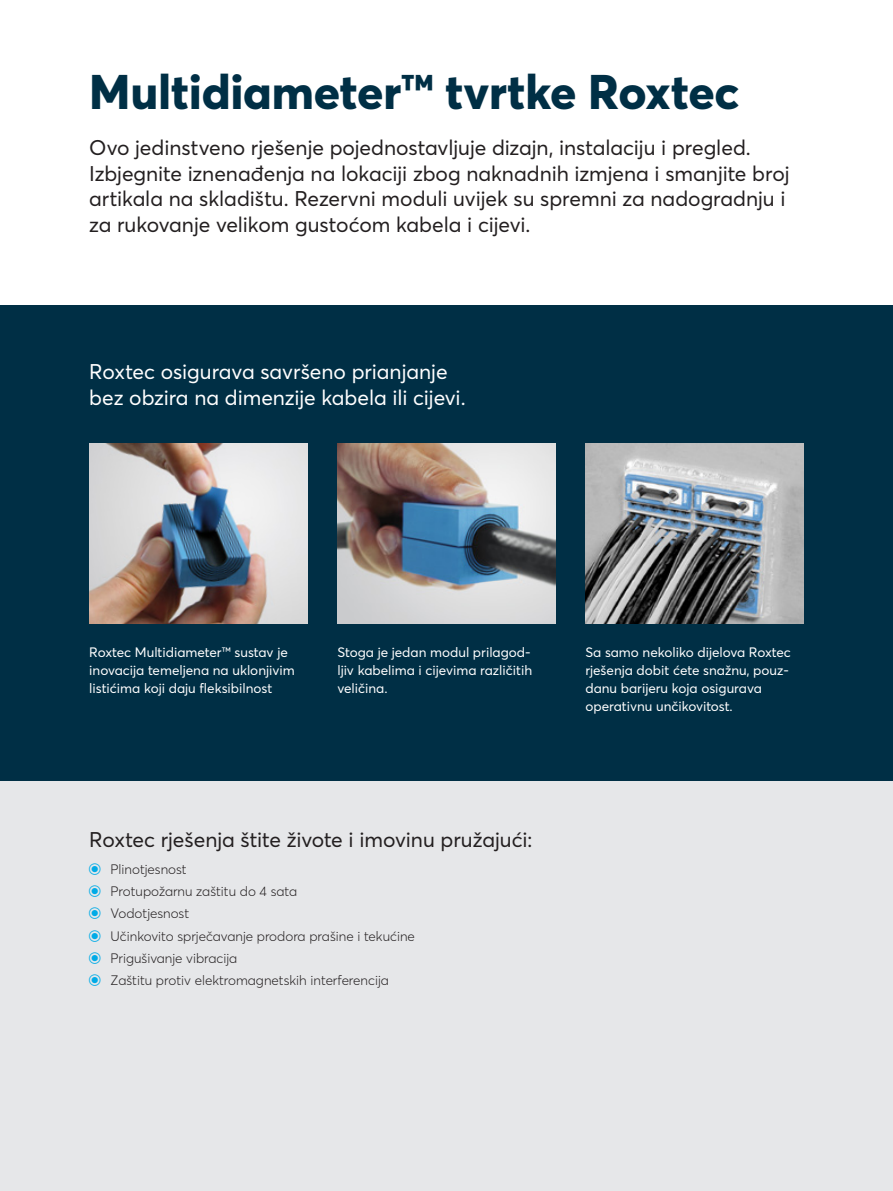
<style>
.page{position:relative;width:893px;height:1191px;background:#fff}
.page>*{position:absolute;margin:0;border:0;box-sizing:border-box;transform-origin:0 0}
.t1{font:800 48px "Averta PE";letter-spacing:-.005em;color:#002f45}
.t2{font:21px/25.5px "Averta PE";color:#231f20}
.t3{font:21px/25.5px "Averta PE";letter-spacing:-.005em;color:#fff}
.t4{font:13.5px/18px "Averta PE";color:#fff}
.t5{font:300 13.5px/22.2px "Averta PE";color:#231f20}
</style>
<div class="page">
<div style="left:0;top:305px;width:893px;height:484px;background:#002f45"></div>
<img style="left:89px;top:443px;width:219px;height:181px">
<img style="left:337px;top:443px;width:218px;height:181px">
<img style="left:585px;top:443px;width:219px;height:181px">
<div style="left:0;top:781px;width:893px;height:410px;background:#e6e7e9"></div>
<h1 class="t1" style="left:89px;top:57px;width:652px">Multidiameter™ tvrtke Roxtec</h1>
<p class="t2" style="left:89px;top:134px;width:702px">Ovo jedinstveno rješenje pojednostavljuje dizajn, instalaciju i pregled.<br>Izbjegnite iznenađenja na lokaciji zbog naknadnih izmjena i smanjite broj artikala na skladištu. Rezervni moduli uvijek su spremni za nadogradnju i za rukovanje velikom gustoćom kabela i cijevi.</p>
<p class="t3" style="left:89px;top:358px;width:378px">Roxtec osigurava savršeno prianjanje bez obzira na dimenzije kabela ili cijevi.</p>
<p class="t4" style="left:89px;top:642px;width:207px">Roxtec Multidiameter™ sustav je inovacija temeljena na uklonjivim listićima koji daju fleksibilnost</p>
<p class="t4" style="left:337px;top:642px;width:196px;text-align:justify">Stoga je jedan modul prilagod&shy;ljiv kabelima i cijevima različitih veličina.</p>
<p class="t4" style="left:585px;top:642px;width:207px">Sa samo nekoliko dijelova Roxtec rješenja dobit ćete snažnu, pouz&shy;danu barijeru koja osigurava operativnu unčikovitost.</p>
<p class="t2" style="left:89px;top:826px;width:445px">Roxtec rješenja štite živote i imovinu pružajući:</p>
<p class="t5" style="left:111px;top:857px;width:306px">Plinotjesnost<br>Protupožarnu zaštitu do 4 sata<br>Vodotjesnost<br>Učinkovito sprječavanje prodora prašine i tekućine<br>Prigušivanje vibracija<br>Zaštitu protiv elektromagnetskih interferencija</p>
</div>
